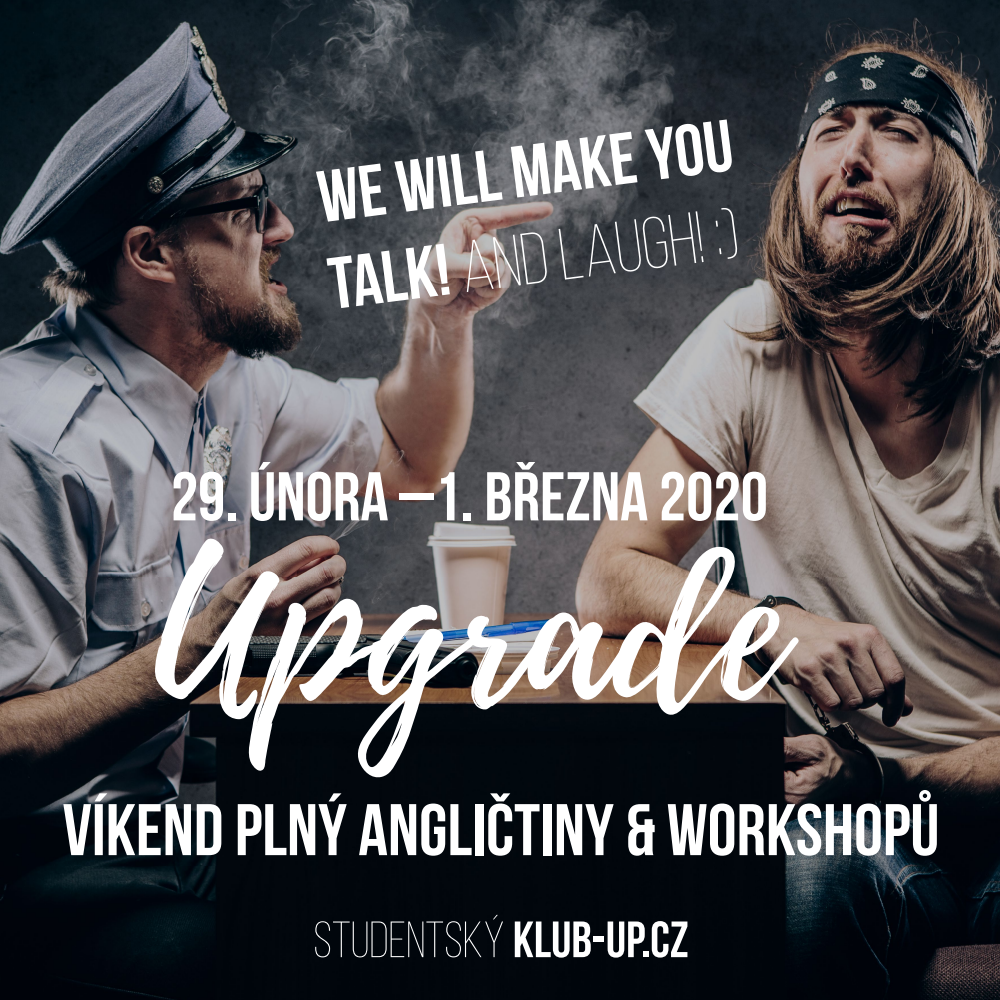
<style>
.page{position:relative;width:1000px;height:1000px;background:#fff}
.page>*{position:absolute;margin:0;border:0;box-sizing:border-box;transform-origin:0 0}
.t1{font:202.44px "Playlist Script";color:#fff}
.t2{font:700 72.88px/87.1px "Bebas Neue";color:#fff}
.t3{font:700 68.88px "Bebas Neue";color:#fff}
.t4{font:300 50.94px "Bebas Neue";color:#fff}
.s1{font-weight:300}
.s2{font-weight:700}
</style>
<div class="page">
<img style="left:0;top:0;width:1000px;height:1000px">
<p class="t2" style="left:313px;top:153px;width:419px;rotate:-7deg">WE WILL MAKE YOU<br>TALK! <span class="s1">AND LAUGH! :)</span></p>
<p class="t3" style="left:171px;top:459px;width:599px">29. ÚNORA –1. BŘEZNA 2020</p>
<h1 class="t1" style="left:155px;top:483px;width:630px">Upgrade</h1>
<p class="t2" style="left:63px;top:786px;width:878px">VÍKEND PLNÝ ANGLIČTINY &amp; WORKSHOPŮ</p>
<p class="t4" style="left:313px;top:913px;width:377px">STUDENTSKÝ <span class="s2">KLUB-UP.CZ</span></p>
</div>
